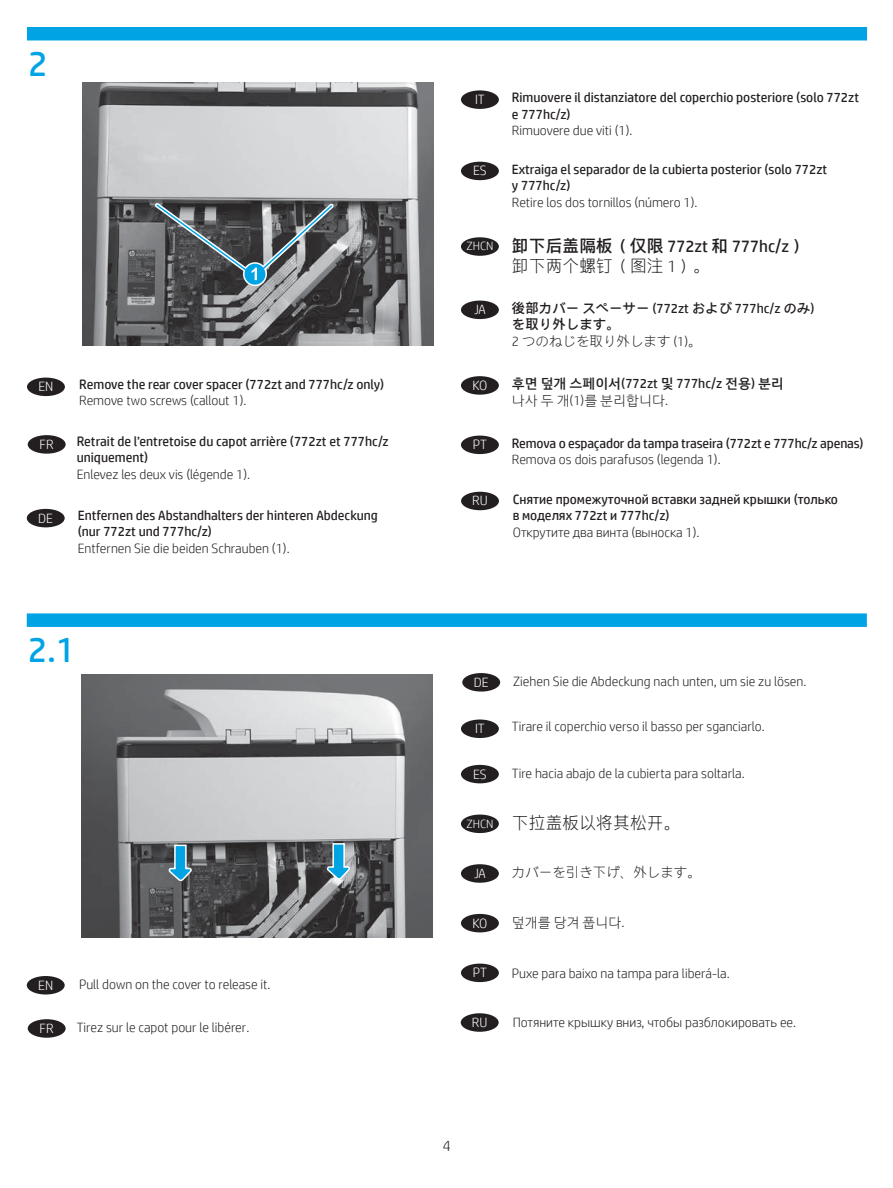
<style>
.page{position:relative;width:893px;height:1188px;background:#fff}
.page>*{position:absolute;margin:0;border:0;box-sizing:border-box;transform-origin:0 0}
.t1{font:36px "HP Simplified";color:#00a4e4}
.t2{font:16.8px/19.5px "HP Simplified Hans";color:#231f20}
.t3{font:300 16.8px "HP Simplified Hans";color:#231f20}
.t4{font:300 15px "HP Simplified";color:#231f20}
.t5{font:300 13.5px "HP Simplified";color:#231f20}
.t6{font:13.5px/16.5px "HP Simplified";color:#231f20}
.t7{font:13.5px/16.5px "HP Simplified Jpan";color:#231f20}
.t8{font:13.5px/16.5px "HP Simplified Hangeul";color:#231f20}
.t9{font:300 13.5px "HP Simplified";color:#fff}
.t10{font:300 13.5px "HP Simplified Jpan";color:#231f20}
.t11{font:300 13.5px "HP Simplified Hangeul";color:#231f20}
.t12{font:300 12px "HP Simplified";color:#fff}
.s1{font-family:"HP Simplified"}
.s2{font-weight:300}
.s3{font-family:"HP Simplified";font-weight:300}
</style>
<div class="page">
<div style="left:27px;top:613px;width:840px;height:14px;background:#00a4e4"></div>
<img style="left:82px;top:675px;width:351px;height:263px">
<svg style="left:167px;top:844px;width:26px;height:39px"></svg>
<svg style="left:325px;top:842px;width:26px;height:39px"></svg>
<div style="left:27px;top:27px;width:840px;height:14px;background:#00a4e4"></div>
<img style="left:83px;top:82px;width:351px;height:263px">
<svg style="left:244px;top:263px;width:22px;height:22px"></svg>
<div style="left:243px;top:262px;width:24px;height:24px;border:2px solid #fff;border-radius:50%"></div>
<svg style="left:151px;top:199px;width:187px;height:81px;background:#5f6468"></svg>
<div style="left:27px;top:976px;width:38px;height:19px;background:#231f20;border-radius:50%"></div>
<div style="left:27px;top:378px;width:38px;height:18px;background:#231f20;border-radius:50%"></div>
<div style="left:28px;top:435px;width:38px;height:19px;background:#231f20;border-radius:50%"></div>
<div style="left:28px;top:1019px;width:38px;height:19px;background:#231f20;border-radius:50%"></div>
<div style="left:27px;top:509px;width:38px;height:18px;background:#231f20;border-radius:50%"></div>
<div style="left:462px;top:673px;width:38px;height:19px;background:#231f20;border-radius:50%"></div>
<div style="left:461px;top:90px;width:38px;height:19px;background:#231f20;border-radius:50%"></div>
<div style="left:461px;top:720px;width:38px;height:18px;background:#231f20;border-radius:50%"></div>
<div style="left:461px;top:162px;width:38px;height:18px;background:#231f20;border-radius:50%"></div>
<div style="left:461px;top:765px;width:38px;height:18px;background:#231f20;border-radius:50%"></div>
<div style="left:461px;top:237px;width:38px;height:19px;background:#231f20;border-radius:50%"></div>
<div style="left:461px;top:815px;width:38px;height:18px;background:#231f20;border-radius:50%"></div>
<div style="left:461px;top:301px;width:38px;height:18px;background:#231f20;border-radius:50%"></div>
<div style="left:461px;top:864px;width:38px;height:19px;background:#231f20;border-radius:50%"></div>
<div style="left:461px;top:376px;width:38px;height:19px;background:#231f20;border-radius:50%"></div>
<div style="left:461px;top:914px;width:38px;height:18px;background:#231f20;border-radius:50%"></div>
<div style="left:461px;top:436px;width:38px;height:18px;background:#231f20;border-radius:50%"></div>
<div style="left:461px;top:964px;width:38px;height:18px;background:#231f20;border-radius:50%"></div>
<div style="left:461px;top:492px;width:38px;height:18px;background:#231f20;border-radius:50%"></div>
<div style="left:461px;top:1013px;width:38px;height:19px;background:#231f20;border-radius:50%"></div>
<h1 class="t1" style="left:28px;top:40px;width:21px">2</h1>
<p class="t9" style="left:38px;top:378px;width:17px">EN</p>
<p class="t6" style="left:79px;top:375px;width:306px">Remove the rear cover spacer (772zt and 777hc/z only)</p>
<p class="t5" style="left:79px;top:392px;width:169px">Remove two screws (callout 1).</p>
<p class="t9" style="left:40px;top:435px;width:15px">FR</p>
<p class="t6" style="left:77px;top:433px;width:313px">Retrait de l’entretoise du capot arrière (772zt et 777hc/z uniquement)</p>
<p class="t5" style="left:77px;top:465px;width:175px">Enlevez les deux vis (légende 1).</p>
<p class="t9" style="left:38px;top:509px;width:16px">DE</p>
<p class="t6" style="left:78px;top:507px;width:302px">Entfernen des Abstandhalters der hinteren Abdeckung (nur 772zt und 777hc/z)</p>
<p class="t5" style="left:78px;top:539px;width:213px">Entfernen Sie die beiden Schrauben (1).</p>
<h1 class="t1" style="left:28px;top:626px;width:49px">2.1</h1>
<p class="t9" style="left:38px;top:976px;width:17px">EN</p>
<p class="t5" style="left:79px;top:976px;width:193px">Pull down on the cover to release it.</p>
<p class="t9" style="left:40px;top:1019px;width:15px">FR</p>
<p class="t5" style="left:77px;top:1019px;width:174px">Tirez sur le capot pour le libérer.</p>
<p class="t9" style="left:475px;top:91px;width:11px">IT</p>
<p class="t6" style="left:512px;top:89px;width:349px">Rimuovere il distanziatore del coperchio posteriore (solo 772zt e 777hc/z)</p>
<p class="t5" style="left:512px;top:122px;width:122px">Rimuovere due viti (1).</p>
<p class="t9" style="left:473px;top:162px;width:15px">ES</p>
<p class="t6" style="left:512px;top:161px;width:317px">Extraiga el separador de la cubierta posterior (solo 772zt y 777hc/z)</p>
<p class="t5" style="left:512px;top:193px;width:187px">Retire los dos tornillos (número 1).</p>
<p class="t12" style="left:466px;top:238px;width:29px">ZHCN</p>
<p class="t2" style="left:512px;top:236px;width:296px">卸下后盖隔板（仅限 <span class="s1">772zt</span> 和 <span class="s1">777hc</span>/<span class="s1">z</span>）<span class="s2">卸下两个螺钉（图注</span> <span class="s3">1</span><span class="s2">）。</span></p>
<p class="t9" style="left:474px;top:301px;width:13px">JA</p>
<p class="t7" style="left:512px;top:300px;width:304px">後部カバー スペーサー <span class="s1">(772zt</span> および <span class="s1">777hc</span>/<span class="s1">z</span> のみ<span class="s1">)</span>を取り外します。<br><span class="s3">2</span> <span class="s2">つのねじを取り外します</span> <span class="s3">(1)</span><span class="s2">。</span></p>
<p class="t9" style="left:472px;top:376px;width:16px">KO</p>
<p class="t8" style="left:512px;top:375px;width:274px">후면 덮개 스페이서<span class="s1">(772zt</span> 및 <span class="s1">777hc</span>/<span class="s1">z</span> 전용<span class="s1">)</span> 분리 <span class="s2">나사 두 개</span><span class="s3">(1)</span><span class="s2">를 분리합니다.</span></p>
<p class="t9" style="left:473px;top:436px;width:16px">PT</p>
<p class="t6" style="left:512px;top:434px;width:353px">Remova o espaçador da tampa traseira (772zt e 777hc/z apenas)</p>
<p class="t5" style="left:512px;top:451px;width:210px">Remova os dois parafusos (legenda 1).</p>
<p class="t9" style="left:472px;top:492px;width:17px">RU</p>
<p class="t6" style="left:513px;top:491px;width:327px">Снятие промежуточной вставки задней крышки (только в моделях 772zt и 777hc/z)</p>
<p class="t5" style="left:513px;top:523px;width:188px">Открутите два винта (выноска 1).</p>
<p class="t9" style="left:474px;top:673px;width:16px">DE</p>
<p class="t5" style="left:513px;top:672px;width:295px">Ziehen Sie die Abdeckung nach unten, um sie zu lösen.</p>
<p class="t9" style="left:475px;top:720px;width:11px">IT</p>
<p class="t5" style="left:512px;top:718px;width:254px">Tirare il coperchio verso il basso per sganciarlo.</p>
<p class="t9" style="left:473px;top:765px;width:15px">ES</p>
<p class="t5" style="left:512px;top:765px;width:234px">Tire hacia abajo de la cubierta para soltarla.</p>
<p class="t12" style="left:466px;top:816px;width:29px">ZHCN</p>
<p class="t3" style="left:512px;top:814px;width:170px">下拉盖板以将其松开。</p>
<p class="t9" style="left:474px;top:864px;width:13px">JA</p>
<p class="t10" style="left:512px;top:864px;width:190px">カバーを引き下げ、外します。</p>
<p class="t9" style="left:472px;top:914px;width:16px">KO</p>
<p class="t11" style="left:512px;top:914px;width:114px">덮개를 당겨 풉니다.</p>
<p class="t9" style="left:473px;top:964px;width:16px">PT</p>
<p class="t5" style="left:512px;top:964px;width:219px">Puxe para baixo na tampa para liberá-la.</p>
<p class="t9" style="left:472px;top:1013px;width:17px">RU</p>
<p class="t5" style="left:513px;top:1014px;width:285px">Потяните крышку вниз, чтобы разблокировать ее.</p>
<p class="t4" style="left:443px;top:1136px;width:10px">4</p>
</div>
